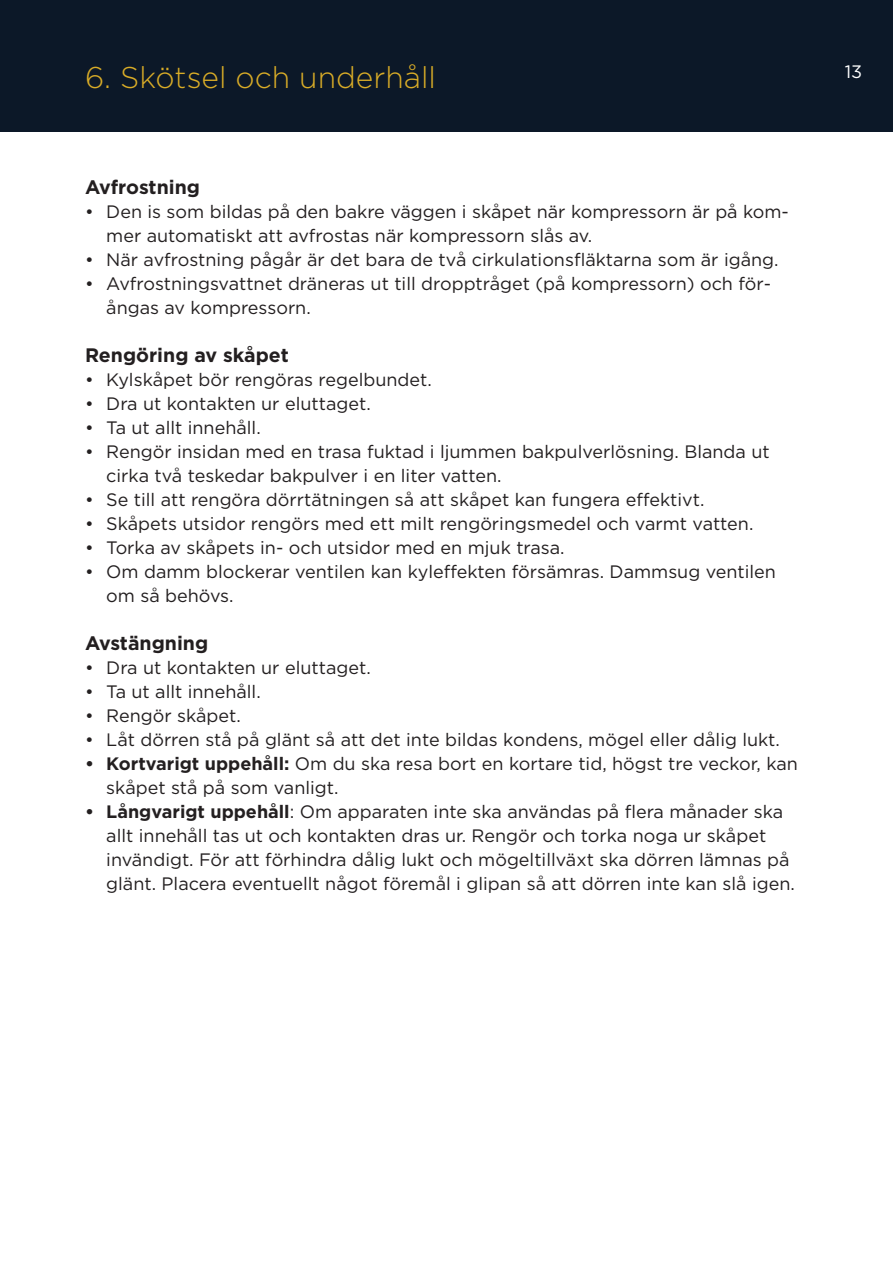
<style>
.page{position:relative;width:893px;height:1263px;background:#fff}
.page>*{position:absolute;margin:0;border:0;box-sizing:border-box;transform-origin:0 0}
.Sidetittel{font:300 30px "Gotham";color:#d9ac27}
.Mellomtittel{font:700 19.5px "Gotham";color:#231f20}
.t1{font:18px/24px "Gotham";color:#231f20}
.t2{font:18px "Gotham";color:#fff}
.s1{font-weight:700}
</style>
<div class="page">
<div style="left:0;top:0;width:893px;height:132px;background:#0c1828"></div>
<p class="Sidetittel" style="left:85px;top:58px;width:352px">6. Skötsel och underhåll</p>
<p class="t2" style="left:845px;top:60px;width:19px">13</p>
<p class="Mellomtittel" style="left:85px;top:174px;width:117px">Avfrostning</p>
<p class="t1" style="left:106px;top:199px;width:684px;text-indent:-21px">• Den is som bildas på den bakre väggen i skåpet när kompressorn är på kom&shy;mer automatiskt att avfrostas när kompressorn slås av.</p>
<p class="t1" style="left:85px;top:247px;width:695px">• När avfrostning pågår är det bara de två cirkulationsfläktarna som är igång.</p>
<p class="t1" style="left:106px;top:271px;width:666px;text-indent:-21px">• Avfrostningsvattnet dräneras ut till dropptråget (på kompressorn) och för&shy;ångas av kompressorn.</p>
<p class="Mellomtittel" style="left:85px;top:342px;width:205px">Rengöring av skåpet</p>
<p class="t1" style="left:85px;top:367px;width:348px">• Kylskåpet bör rengöras regelbundet.</p>
<p class="t1" style="left:85px;top:391px;width:287px">• Dra ut kontakten ur eluttaget.</p>
<p class="t1" style="left:85px;top:415px;width:177px">• Ta ut allt innehåll.</p>
<p class="t1" style="left:106px;top:439px;width:665px;text-indent:-21px">• Rengör insidan med en trasa fuktad i ljummen bakpulverlösning. Blanda ut cirka två teskedar bakpulver i en liter vatten.</p>
<p class="t1" style="left:85px;top:487px;width:621px">• Se till att rengöra dörrtätningen så att skåpet kan fungera effektivt.</p>
<p class="t1" style="left:85px;top:511px;width:670px">• Skåpets utsidor rengörs med ett milt rengöringsmedel och varmt vatten.</p>
<p class="t1" style="left:85px;top:535px;width:481px">• Torka av skåpets in- och utsidor med en mjuk trasa.</p>
<p class="t1" style="left:106px;top:559px;width:671px;text-indent:-21px">• Om damm blockerar ventilen kan kyleffekten försämras. Dammsug ventilen om så behövs.</p>
<p class="Mellomtittel" style="left:85px;top:630px;width:125px">Avstängning</p>
<p class="t1" style="left:85px;top:655px;width:287px">• Dra ut kontakten ur eluttaget.</p>
<p class="t1" style="left:85px;top:679px;width:177px">• Ta ut allt innehåll.</p>
<p class="t1" style="left:85px;top:703px;width:157px">• Rengör skåpet.</p>
<p class="t1" style="left:85px;top:727px;width:696px">• Låt dörren stå på glänt så att det inte bildas kondens, mögel eller dålig lukt.</p>
<p class="t1" style="left:106px;top:751px;width:693px;text-indent:-21px"><span class="s1">• Kortvarigt uppehåll:</span> Om du ska resa bort en kortare tid, högst tre veckor, kan skåpet stå på som vanligt.</p>
<p class="t1" style="left:106px;top:799px;width:690px;text-indent:-21px"><span class="s1">• Långvarigt uppehåll</span>: Om apparaten inte ska användas på flera månader ska allt innehåll tas ut och kontakten dras ur. Rengör och torka noga ur skåpet invändigt. För att förhindra dålig lukt och mögeltillväxt ska dörren lämnas på glänt. Placera eventuellt något föremål i glipan så att dörren inte kan slå igen.</p>
</div>
